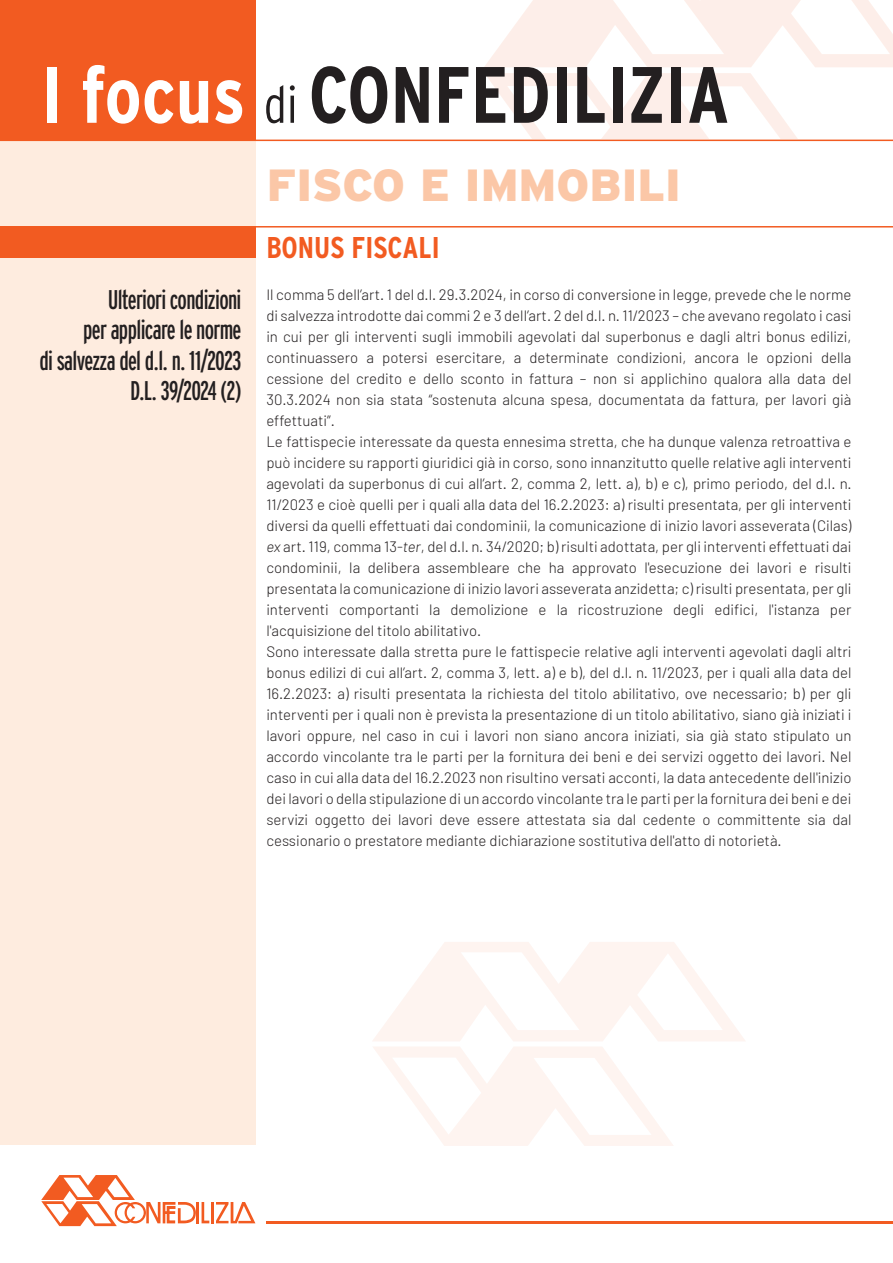
<style>
.page{position:relative;width:893px;height:1263px;background:#fff}
.page>*{position:absolute;margin:0;border:0;box-sizing:border-box;transform-origin:0 0}
.t1{font:700 condensed 79.65px "Interstate";color:#231f20}
.t2{font:900 45px "Interstate";color:#fbc7a7}
.t3{font:700 condensed 30px "Interstate";color:#f25b21}
.t4{font:extra-condensed 27px/30.5px "Interstate";letter-spacing:-.025em;color:#231f20;text-align:right}
.t5{font:300 15px/21px "Barlow";color:#231f20}
.s1{color:#fff}
.s2{font-weight:300;font-size:51.75px}
.s3{font-style:italic}
</style>
<div class="page">
<div style="left:0;top:0;width:255px;height:1144px;background:#feecdf"></div>
<hr style="left:267px;top:1221px;width:626px;height:2px;background:#f25b21">
<hr style="left:196px;top:1202px;width:3px;height:21px;background:#f25b21">
<svg style="left:202px;top:1202px;width:7px;height:21px"></svg>
<hr style="left:211px;top:1202px;width:3px;height:21px;background:#f25b21">
<svg style="left:216px;top:1202px;width:39px;height:21px"></svg>
<svg style="left:41px;top:1175px;width:155px;height:51px"></svg>
<svg style="left:484px;top:0;width:409px;height:67px"></svg>
<svg style="left:485px;top:73px;width:313px;height:66px"></svg>
<div style="left:0;top:0;width:255px;height:140px;background:#f25b21"></div>
<hr style="left:0;top:140px;width:893px;height:1px;background:#f25b21">
<svg style="left:373px;top:942px;width:372px;height:204px"></svg>
<hr style="left:0;top:226px;width:893px;height:2px;background:#f25b21">
<div style="left:0;top:227px;width:255px;height:31px;background:#f25b21"></div>
<h1 class="t1" style="left:41px;top:50px;width:690px"><span class="s1">I focus</span> <span class="s2">di</span> CONFEDILIZIA</h1>
<h2 class="t2" style="left:267px;top:159px;width:416px">FISCO E IMMOBILI</h2>
<h3 class="t4" style="left:40px;top:284px;width:203px">Ulteriori condizioni<br>per applicare le norme<br>di salvezza del d.l. n. 11/2023<br>D.L. 39/2024 (2)</h3>
<h3 class="t3" style="left:266px;top:231px;width:175px">BONUS FISCALI</h3>
<p class="t5" style="left:266px;top:284px;width:587px">Il comma 5 dell’art. 1 del d.l. 29.3.2024, in corso di conversione in legge, prevede che le norme di salvezza introdotte dai commi 2 e 3 dell’art. 2 del d.l. n. 11/2023 – che avevano regolato i casi in cui per gli interventi sugli immobili agevolati dal superbonus e dagli altri bonus edilizi, continuassero a potersi esercitare, a determinate condizioni, ancora le opzioni della cessione del credito e dello sconto in fattura – non si applichino qualora alla data del 30.3.2024 non sia stata “sostenuta alcuna spesa, documentata da fattura, per lavori già effettuati”.<br>Le fattispecie interessate da questa ennesima stretta, che ha dunque valenza retroattiva e può incidere su rapporti giuridici già in corso, sono innanzitutto quelle relative agli interventi agevolati da superbonus di cui all’art. 2, comma 2, lett. a), b) e c), primo periodo, del d.l. n.<br>11/2023 e cioè quelli per i quali alla data del 16.2.2023: a) risulti presentata, per gli interventi diversi da quelli effettuati dai condominii, la comunicazione di inizio lavori asseverata (Cilas) <span class="s3">ex</span> art. 119, comma 13-<span class="s3">ter</span>, del d.l. n. 34/2020; b) risulti adottata, per gli interventi effettuati dai condominii, la delibera assembleare che ha approvato l'esecuzione dei lavori e risulti presentata la comunicazione di inizio lavori asseverata anzidetta; c) risulti presentata, per gli interventi comportanti la demolizione e la ricostruzione degli edifici, l'istanza per l'acquisizione del titolo abilitativo.<br>Sono interessate dalla stretta pure le fattispecie relative agli interventi agevolati dagli altri bonus edilizi di cui all’art. 2, comma 3, lett. a) e b), del d.l. n. 11/2023, per i quali alla data del 16.2.2023: a) risulti presentata la richiesta del titolo abilitativo, ove necessario; b) per gli interventi per i quali non è prevista la presentazione di un titolo abilitativo, siano già iniziati i lavori oppure, nel caso in cui i lavori non siano ancora iniziati, sia già stato stipulato un accordo vincolante tra le parti per la fornitura dei beni e dei servizi oggetto dei lavori. Nel caso in cui alla data del 16.2.2023 non risultino versati acconti, la data antecedente dell'inizio dei lavori o della stipulazione di un accordo vincolante tra le parti per la fornitura dei beni e dei servizi oggetto dei lavori deve essere attestata sia dal cedente o committente sia dal cessionario o prestatore mediante dichiarazione sostitutiva dell'atto di notorietà.</p>
</div>
